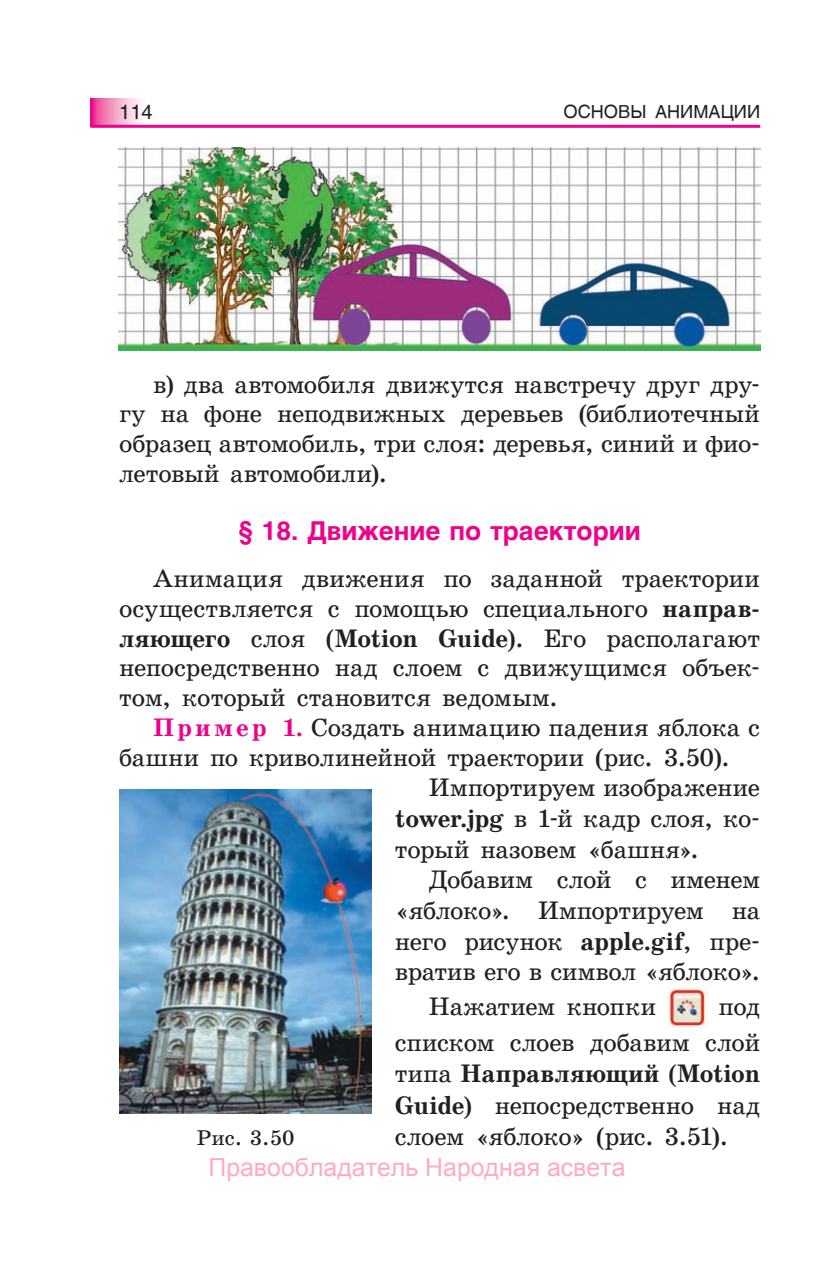
<style>
.page{position:relative;width:834px;height:1282px;background:#fff}
.page>*{position:absolute;margin:0;border:0;box-sizing:border-box;transform-origin:0 0}
.t1{font:700 26px "Helios New";color:#ed028c}
.t2{font:25.4px/29.8px "School Book New C";letter-spacing:-.01em;color:#231f20;text-align:justify}
.t3{font:24.8px "Arial";color:#ffabbf}
.t4{font:21.4px "School Book New C";color:#231f20}
.t5{font:20px "Helios New";color:#231f20}
.t6{font:18px "Helios New";color:#231f20}
.s1{font-weight:700}
.s2{font-weight:700;color:#ed028c}
</style>
<div class="page">
<svg style="left:91px;top:98px;width:56px;height:27px"></svg>
<hr style="left:91px;top:125px;width:669px;height:3px;background:#ed028c">
<img style="left:667px;top:986px;width:40px;height:40px">
<img style="left:119px;top:147px;width:641px;height:204px">
<img style="left:119px;top:789px;width:253px;height:324px">
<p class="t5" style="left:119px;top:100px;width:35px">114</p>
<p class="t6" style="left:563px;top:101px;width:198px">ОСНОВЫ АНИМАЦИИ</p>
<p class="t2" style="left:119px;top:371px;width:642px;text-indent:34px">в) два автомобиля движутся навстречу друг дру&shy;гу на фоне неподвижных деревьев (библиотечный образец автомобиль, три слоя: деревья, синий и фио&shy;летовый автомобили).</p>
<p class="t1" style="left:238px;top:516px;width:404px">§ 18. Движение по траектории</p>
<p class="t2" style="left:119px;top:565px;width:642px;text-indent:34px">Анимация движения по заданной траектории осуществляется с помощью специального <span class="s1">направ&shy;ляющего</span> слоя (<span class="s1">Motion Guide</span>). Его располагают непосредственно над слоем с движущимся объек&shy;том, который становится ведомым.</p>
<p class="t2" style="left:153px;top:714px;width:608px"><span class="s2">Пример 1.</span> Создать анимацию падения яблока с</p>
<p class="t2" style="left:119px;top:743px;width:612px">башни по криволинейной траектории (рис. 3.50).</p>
<p class="t2" style="left:429px;top:774px;width:332px">Импортируем изображение</p>
<p class="t2" style="left:395px;top:805px;width:367px"><span class="s1">tower.jpg</span> в 1-й кадр слоя, ко-</p>
<p class="t2" style="left:395px;top:835px;width:305px">торый назовем «башня».</p>
<p class="t2" style="left:429px;top:866px;width:333px">Добавим слой с именем</p>
<p class="t2" style="left:395px;top:897px;width:367px">«яблоко». Импортируем на</p>
<p class="t2" style="left:395px;top:927px;width:367px">него рисунок <span class="s1">apple.gif</span>, пре-</p>
<p class="t2" style="left:395px;top:958px;width:367px">вратив его в символ «яблоко».</p>
<p class="t2" style="left:429px;top:992px;width:229px">Нажатием кнопки</p>
<p class="t2" style="left:395px;top:989px;width:367px;line-height:36.2px;text-align:right">под<br>списком слоев добавим слой</p>
<p class="t2" style="left:395px;top:1059px;width:367px;line-height:31.2px">типа <span class="s1">Направляющий</span> (<span class="s1">Motion<br>Guide</span>) непосредственно над</p>
<p class="t4" style="left:197px;top:1127px;width:99px">Рис. 3.50</p>
<p class="t2" style="left:395px;top:1122px;width:335px">слоем «яблоко» (рис. 3.51).</p>
<p class="t3" style="left:208px;top:1150px;width:418px">Правообладатель Народная асвета</p>
</div>
